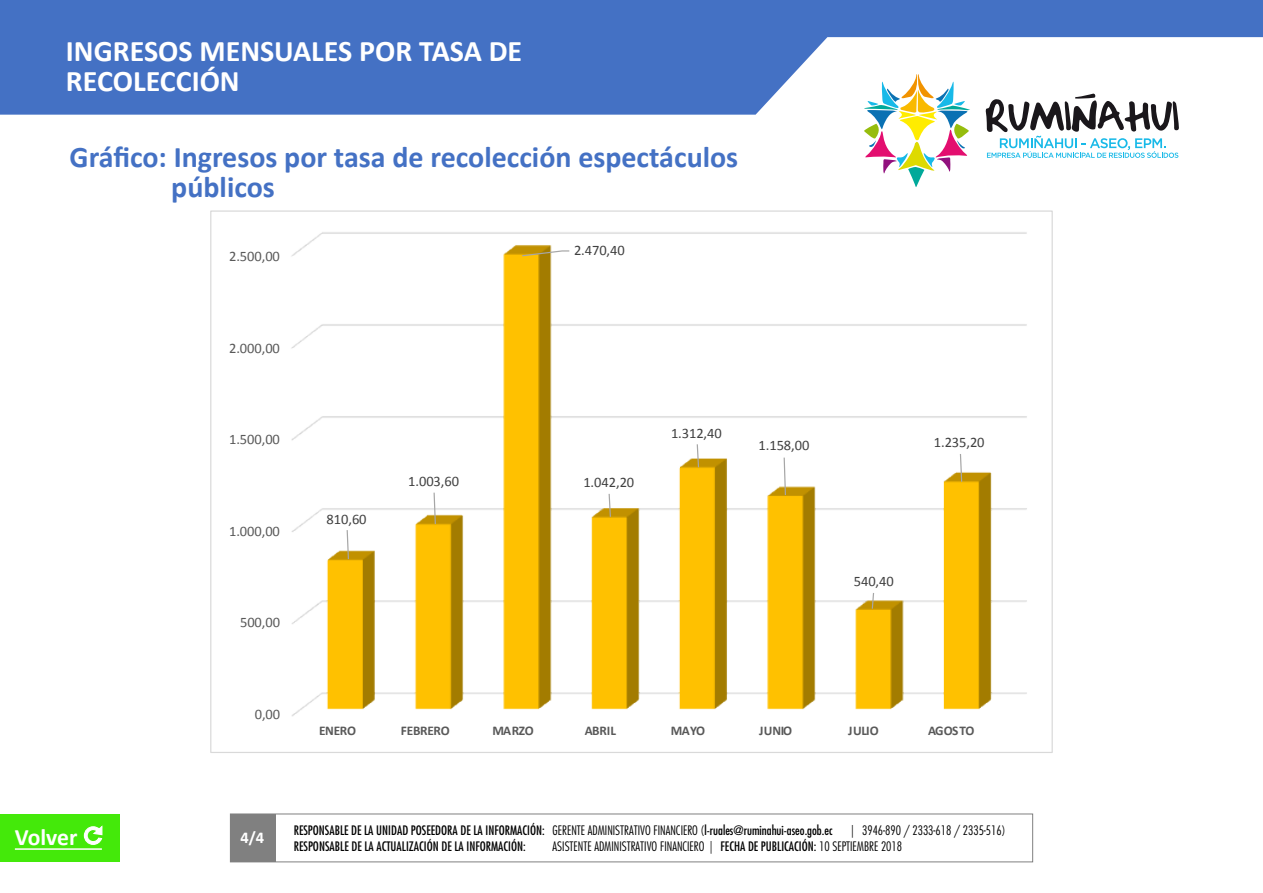
<style>
.page{position:relative;width:1263px;height:893px;background:#fff}
.page>*{position:absolute;margin:0;border:0;box-sizing:border-box;transform-origin:0 0}
.t1{font:700 30px/30px "Calibri";color:#4471c4}
.t2{font:700 30px/30px "Calibri";color:#fff}
.t3{font:700 23.55px "Calibri";color:#fff}
.t4{font:700 16.5px "Calibri";color:#fff}
.t5{font:14.55px "Calibri";letter-spacing:-.005em;color:#404040}
.t6{font:14.55px "Calibri";letter-spacing:-.005em;color:#595959}
.t7{font:700 13.35px "Calibri";letter-spacing:-.015em;color:#595959}
.t8{font:condensed 12.75px "Futura Std";color:#000}
.t9{font:300 condensed 12.75px "Futura Std";color:#000}
.s1{font-weight:300}
.s2{font-weight:400}
</style>
<div class="page">
<svg style="left:0;top:0;width:1263px;height:115px;fill:#4471c4"></svg>
<svg style="left:857px;top:72px;width:114px;height:115px"></svg>
<svg style="left:985px;top:93px;width:194px;height:65px"></svg>
<div style="left:0;top:814px;width:119px;height:48px;background:#44e90a"></div>
<svg style="left:83px;top:825px;width:20px;height:20px"></svg>
<hr style="left:15px;top:848px;width:87px;height:2px;background:#fff">
<div style="left:230px;top:814px;width:803px;height:48px;border:1px solid #808080"></div>
<div style="left:230px;top:814px;width:46px;height:48px;background:#808080"></div>
<img style="left:291px;top:232px;width:736px;height:485px">
<svg style="left:346px;top:529px;width:4px;height:31px"></svg>
<svg style="left:433px;top:491px;width:4px;height:34px"></svg>
<svg style="left:521px;top:250px;width:49px;height:7px"></svg>
<svg style="left:608px;top:493px;width:4px;height:25px"></svg>
<svg style="left:696px;top:443px;width:4px;height:26px"></svg>
<svg style="left:783px;top:456px;width:4px;height:40px"></svg>
<svg style="left:871px;top:592px;width:4px;height:18px"></svg>
<svg style="left:959px;top:453px;width:4px;height:30px"></svg>
<h1 class="t2" style="left:66px;top:35px;width:458px">INGRESOS MENSUALES POR TASA DE<br>RECOLECCIÓN</h1>
<h1 class="t1" style="left:171px;top:141px;width:568px;text-indent:-102px">Gráfico: Ingresos por tasa de recolección espectáculos públicos</h1>
<p class="t6" style="left:229px;top:246px;width:52px">2.500,00</p>
<p class="t6" style="left:229px;top:338px;width:52px">2.000,00</p>
<p class="t6" style="left:229px;top:429px;width:52px">1.500,00</p>
<p class="t6" style="left:229px;top:521px;width:52px">1.000,00</p>
<p class="t6" style="left:240px;top:612px;width:41px">500,00</p>
<p class="t6" style="left:255px;top:704px;width:27px">0,00</p>
<p class="t5" style="left:327px;top:509px;width:41px">810,60</p>
<p class="t5" style="left:408px;top:471px;width:52px">1.003,60</p>
<p class="t5" style="left:574px;top:240px;width:52px">2.470,40</p>
<p class="t5" style="left:583px;top:472px;width:52px">1.042,20</p>
<p class="t5" style="left:671px;top:423px;width:52px">1.312,40</p>
<p class="t5" style="left:759px;top:435px;width:52px">1.158,00</p>
<p class="t5" style="left:934px;top:432px;width:52px">1.235,20</p>
<p class="t5" style="left:854px;top:571px;width:41px">540,40</p>
<p class="t7" style="left:319px;top:721px;width:38px">ENERO</p>
<p class="t7" style="left:401px;top:721px;width:50px">FEBRERO</p>
<p class="t7" style="left:492px;top:721px;width:43px">MARZO</p>
<p class="t7" style="left:585px;top:721px;width:32px">ABRIL</p>
<p class="t7" style="left:671px;top:721px;width:36px">MAYO</p>
<p class="t7" style="left:759px;top:721px;width:35px">JUNIO</p>
<p class="t7" style="left:848px;top:721px;width:32px">JULIO</p>
<p class="t7" style="left:928px;top:721px;width:48px">AGOSTO</p>
<h2 class="t3" style="left:15px;top:820px;width:64px">Volver</h2>
<p class="t4" style="left:240px;top:825px;width:25px">4/4</p>
<p class="t8" style="left:294px;top:823px;width:540px">RESPONSABLE DE LA UNIDAD POSEEDORA DE LA INFORMACIÓN: <span class="s1">GERENTE ADMINISTRATIVO FINANCIERO (</span>l-ruales@ruminahui-aseo.gob.ec</p>
<p class="t9" style="left:851px;top:823px;width:156px">| 3946-890 / 2333-618 / 2335-516)</p>
<p class="t8" style="left:294px;top:839px;width:233px">RESPONSABLE DE LA ACTUALIZACIÓN DE LA INFORMACIÓN:</p>
<p class="t9" style="left:553px;top:839px;width:351px">ASISTENTE ADMINISTRATIVO FINANCIERO | <span class="s2">FECHA DE PUBLICACIÓN:</span> 10 SEPTIEMBRE 2018</p>
</div>
